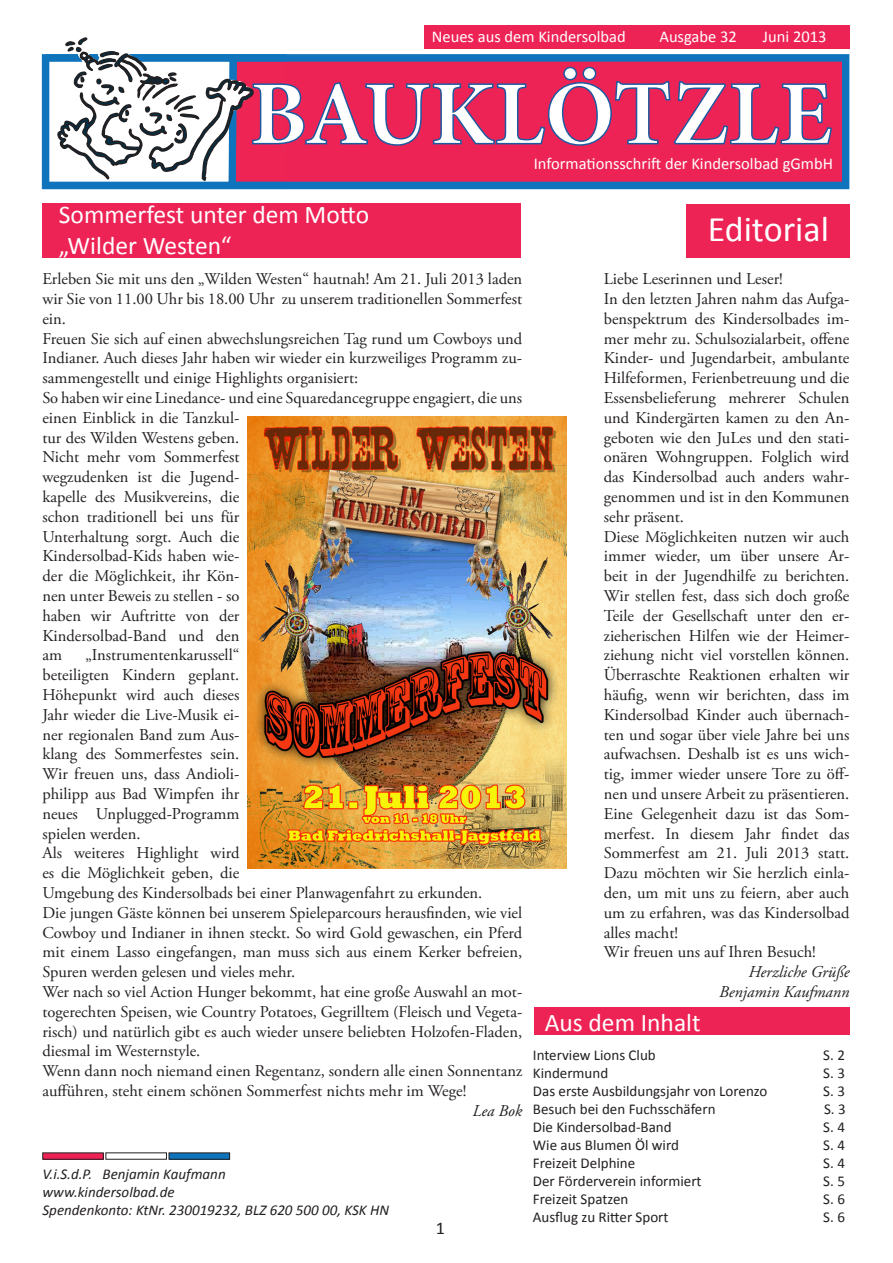
<style>
.page{position:relative;width:893px;height:1263px;background:#fff}
.page>*{position:absolute;margin:0;border:0;box-sizing:border-box;transform-origin:0 0}
.t1{font:700 91.5px "Minion Pro";color:#fff}
.t2{font:36px "Calibri";color:#fff}
.t3{font:25.5px/30.6px "Calibri";color:#fff}
.t4{font:18px "Calibri";color:#231f20}
.t5{font:16.5px/19.8px "Adobe Garamond Pro";color:#231f20}
.t6{font:16.5px "Calibri";color:#fff}
.t7{font:italic 16.5px/19.8px "Adobe Garamond Pro";color:#231f20;text-align:right}
.t8{font:15px "Calibri";color:#231f20}
.t9{font:italic 15px/18px "Calibri";color:#231f20}
</style>
<div class="page">
<div style="left:686px;top:204px;width:164px;height:54px;background:#ee2355"></div>
<svg style="left:42px;top:54px;width:807px;height:135px;background:#3566aa"></svg>
<img style="left:45px;top:54px;width:242px;height:135px">
<div style="left:534px;top:1007px;width:315px;height:28px;background:#ee2355"></div>
<div style="left:42px;top:204px;width:478px;height:54px;background:#ee2355"></div>
<div style="left:43px;top:1153px;width:60px;height:6px;background:#ee2355"></div>
<div style="left:169px;top:1153px;width:61px;height:6px;background:#1074bc"></div>
<svg style="left:57px;top:37px;width:776px;height:145px"></svg>
<div style="left:424px;top:25px;width:425px;height:24px;background:#ee2355"></div>
<img style="left:248px;top:417px;width:319px;height:451px">
<p class="t6" style="left:432px;top:26px;width:195px">Neues aus dem Kindersolbad</p>
<p class="t6" style="left:659px;top:26px;width:79px">Ausgabe 32</p>
<p class="t6" style="left:763px;top:26px;width:65px">Juni 2013</p>
<h1 class="t1" style="left:250px;top:50px;width:584px">BAUKLÖTZLE</h1>
<p class="t6" style="left:534px;top:153px;width:301px">Informationsschrift der Kindersolbad gGmbH</p>
<h3 class="t3" style="left:59px;top:199px;width:312px">Sommerfest unter dem Motto „Wilder Westen“</h3>
<p class="t5" style="left:42px;top:270px;width:481px">Erleben Sie mit uns den „Wilden Westen“ hautnah! Am 21. Juli 2013 laden wir Sie von 11.00 Uhr bis 18.00 Uhr zu unserem traditionellen Sommerfest ein.<br>Freuen Sie sich auf einen abwechslungsreichen Tag rund um Cowboys und Indianer. Auch dieses Jahr haben wir wieder ein kurzweiliges Programm zu&shy;sammengestellt und einige Highlights organisiert:<br>So haben wir eine Linedance- und eine Squaredancegruppe engagiert, die uns einen Einblick in die Tanzkul-<br>tur des Wilden Westens geben.<br>Nicht mehr vom Sommerfest<br>wegzudenken ist die Jugend-<br>kapelle des Musikvereins, die<br>schon traditionell bei uns für<br>Unterhaltung sorgt. Auch die<br>Kindersolbad-Kids haben wie-<br>der die Möglichkeit, ihr Kön-<br>nen unter Beweis zu stellen - so<br>haben wir Auftritte von der<br>Kindersolbad-Band und den<br>am</p>
<p class="t5" style="left:42px;top:646px;width:481px;text-indent:43px">„Instrumentenkarussell“<br>beteiligten Kindern geplant.<br>Höhepunkt wird auch dieses<br>Jahr wieder die Live-Musik ei-<br>ner regionalen Band zum Aus-<br>klang des Sommerfestes sein.<br>Wir freuen uns, dass Andioli-<br>philipp aus Bad Wimpfen ihr<br>neues Unplugged-Programm<br>spielen werden.<br>Als weiteres Highlight wird<br>es die Möglichkeit geben, die<br>Umgebung des Kindersolbads bei einer Planwagenfahrt zu erkunden.<br>Die jungen Gäste können bei unserem Spieleparcours herausfinden, wie viel Cowboy und Indianer in ihnen steckt. So wird Gold gewaschen, ein Pferd mit einem Lasso eingefangen, man muss sich aus einem Kerker befreien, Spuren werden gelesen und vieles mehr.<br>Wer nach so viel Action Hunger bekommt, hat eine große Auswahl an mot&shy;togerechten Speisen, wie Country Potatoes, Gegrilltem (Fleisch und Vegeta&shy;risch) und natürlich gibt es auch wieder unsere beliebten Holzofen-Fladen, diesmal im Westernstyle.<br>Wenn dann noch niemand einen Regentanz, sondern alle einen Sonnentanz aufführen, steht einem schönen Sommerfest nichts mehr im Wege!</p>
<p class="t7" style="left:472px;top:1101px;width:51px">Lea Bok</p>
<p class="t9" style="left:43px;top:1165px;width:348px">V.i.S.d.P. Benjamin Kaufmann<br>www.kindersolbad.de<br>Spendenkonto: KtNr. 230019232, BLZ 620 500 00, KSK HN</p>
<p class="t4" style="left:436px;top:1216px;width:11px">1</p>
<h2 class="t2" style="left:708px;top:206px;width:123px">Editorial</h2>
<p class="t5" style="left:604px;top:270px;width:247px">Liebe Leserinnen und Leser!<br>In den letzten Jahren nahm das Aufga&shy;benspektrum des Kindersolbades im&shy;mer mehr zu. Schulsozialarbeit, offene Kinder- und Jugendarbeit, ambulante Hilfeformen, Ferienbetreuung und die Essensbelieferung mehrerer Schulen und Kindergärten kamen zu den An&shy;geboten wie den JuLes und den stati&shy;onären Wohngruppen. Folglich wird das Kindersolbad auch anders wahr&shy;genommen und ist in den Kommunen sehr präsent.<br>Diese Möglichkeiten nutzen wir auch immer wieder, um über unsere Ar&shy;beit in der Jugendhilfe zu berichten.<br>Wir stellen fest, dass sich doch große Teile der Gesellschaft unter den er&shy;zieherischen Hilfen wie der Heimer&shy;ziehung nicht viel vorstellen können.<br>Überraschte Reaktionen erhalten wir häufig, wenn wir berichten, dass im Kindersolbad Kinder auch übernach&shy;ten und sogar über viele Jahre bei uns aufwachsen. Deshalb ist es uns wich&shy;tig, immer wieder unsere Tore zu öff&shy;nen und unsere Arbeit zu präsentieren.<br>Eine Gelegenheit dazu ist das Som&shy;merfest. In diesem Jahr findet das Sommerfest am 21. Juli 2013 statt.<br>Dazu möchten wir Sie herzlich einla&shy;den, um mit uns zu feiern, aber auch um zu erfahren, was das Kindersolbad alles macht!<br>Wir freuen uns auf Ihren Besuch!</p>
<p class="t7" style="left:719px;top:962px;width:132px">Herzliche Grüße<br>Benjamin Kaufmann</p>
<h3 class="t3" style="left:545px;top:1007px;width:157px">Aus dem Inhalt</h3>
<p class="t8" style="left:533px;top:1046px;width:124px">Interview Lions Club</p>
<p class="t8" style="left:823px;top:1046px;width:23px">S. 2</p>
<p class="t8" style="left:533px;top:1064px;width:77px">Kindermund</p>
<p class="t8" style="left:823px;top:1064px;width:23px">S. 3</p>
<p class="t8" style="left:533px;top:1082px;width:236px">Das erste Ausbildungsjahr von Lorenzo</p>
<p class="t8" style="left:823px;top:1082px;width:23px">S. 3</p>
<p class="t8" style="left:533px;top:1100px;width:184px">Besuch bei den Fuchsschäfern</p>
<p class="t8" style="left:824px;top:1100px;width:23px">S. 3</p>
<p class="t8" style="left:533px;top:1118px;width:140px">Die Kindersolbad-Band</p>
<p class="t8" style="left:823px;top:1118px;width:23px">S. 4</p>
<p class="t8" style="left:533px;top:1136px;width:147px">Wie aus Blumen Öl wird</p>
<p class="t8" style="left:823px;top:1136px;width:23px">S. 4</p>
<p class="t8" style="left:533px;top:1154px;width:104px">Freizeit Delphine</p>
<p class="t8" style="left:823px;top:1154px;width:23px">S. 4</p>
<p class="t8" style="left:533px;top:1172px;width:170px">Der Förderverein informiert</p>
<p class="t8" style="left:823px;top:1172px;width:23px">S. 5</p>
<p class="t8" style="left:533px;top:1190px;width:97px">Freizeit Spatzen</p>
<p class="t8" style="left:823px;top:1190px;width:23px">S. 6</p>
<p class="t8" style="left:533px;top:1208px;width:137px">Ausflug zu Ritter Sport</p>
<p class="t8" style="left:823px;top:1208px;width:23px">S. 6</p>
</div>
